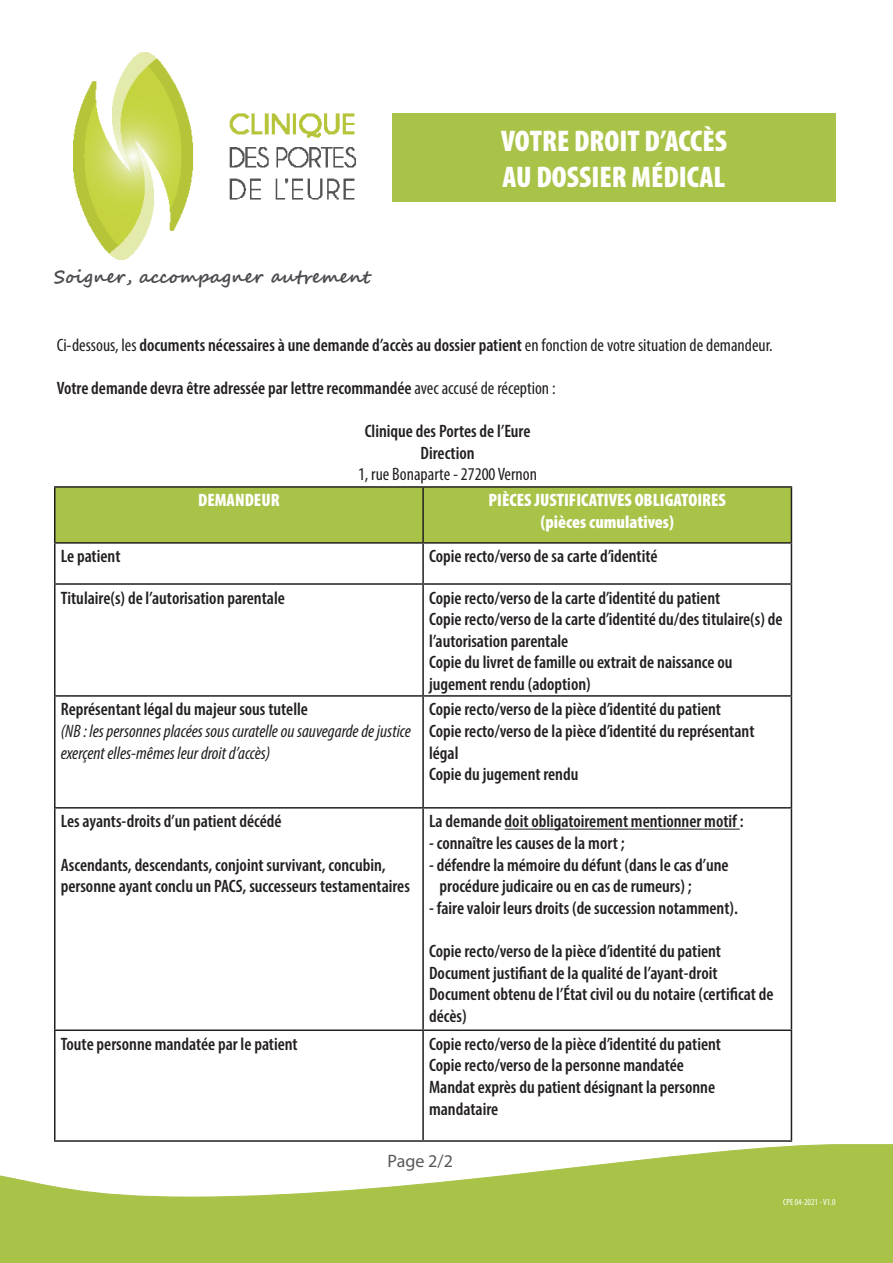
<style>
.page{position:relative;width:893px;height:1263px;background:#fff}
.page>*{position:absolute;margin:0;border:0;box-sizing:border-box;transform-origin:0 0}
.t1{font:900 condensed 30px "Myriad Pro";color:#fff}
.t2{font:600 condensed 18px/21.6px "Myriad Pro";color:#231f20}
.t3{font:italic condensed 18px/21.6px "Myriad Pro";color:#231f20}
.t4{font:900 condensed 18px "Myriad Pro";color:#fff}
.t5{font:700 18px "Segoe Script";color:#4a4c50}
.t6{font:condensed 18px "Myriad Pro";color:#231f20}
.t7{font:18px "Myriad Pro";color:#57585a}
.t8{font:condensed 9px "Myriad Pro";color:#fff}
.s1{font-weight:400}
</style>
<div class="page">
<img style="left:73px;top:52px;width:282px;height:208px">
<div style="left:392px;top:113px;width:444px;height:88px;background:#a9c349"></div>
<svg style="left:0;top:1144px;width:893px;height:119px"></svg>
<div style="left:56px;top:488px;width:735px;height:54px;background:#a9c349"></div>
<hr style="left:54px;top:486px;width:369px;height:2px;background:#231f20">
<hr style="left:54px;top:488px;width:2px;height:54px;background:#231f20">
<hr style="left:423px;top:486px;width:369px;height:2px;background:#231f20">
<hr style="left:422px;top:488px;width:2px;height:54px;background:#231f20">
<hr style="left:791px;top:488px;width:1px;height:54px;background:#231f20">
<hr style="left:54px;top:542px;width:369px;height:2px;background:#231f20">
<hr style="left:54px;top:544px;width:2px;height:39px;background:#231f20">
<hr style="left:423px;top:542px;width:369px;height:2px;background:#231f20">
<hr style="left:422px;top:544px;width:2px;height:39px;background:#231f20">
<hr style="left:791px;top:544px;width:1px;height:39px;background:#231f20">
<hr style="left:54px;top:583px;width:369px;height:2px;background:#231f20">
<hr style="left:54px;top:585px;width:2px;height:110px;background:#231f20">
<hr style="left:423px;top:583px;width:369px;height:2px;background:#231f20">
<hr style="left:422px;top:585px;width:2px;height:110px;background:#231f20">
<hr style="left:791px;top:585px;width:1px;height:110px;background:#231f20">
<hr style="left:54px;top:695px;width:369px;height:2px;background:#231f20">
<hr style="left:54px;top:697px;width:2px;height:110px;background:#231f20">
<hr style="left:423px;top:695px;width:369px;height:2px;background:#231f20">
<hr style="left:422px;top:697px;width:2px;height:110px;background:#231f20">
<hr style="left:791px;top:697px;width:1px;height:110px;background:#231f20">
<hr style="left:54px;top:807px;width:369px;height:1px;background:#231f20">
<hr style="left:54px;top:808px;width:2px;height:221px;background:#231f20">
<hr style="left:423px;top:807px;width:369px;height:1px;background:#231f20">
<hr style="left:422px;top:808px;width:2px;height:221px;background:#231f20">
<hr style="left:791px;top:808px;width:1px;height:221px;background:#231f20">
<hr style="left:54px;top:1029px;width:369px;height:2px;background:#231f20">
<hr style="left:54px;top:1031px;width:2px;height:109px;background:#231f20">
<hr style="left:423px;top:1029px;width:369px;height:2px;background:#231f20">
<hr style="left:422px;top:1031px;width:2px;height:109px;background:#231f20">
<hr style="left:791px;top:1031px;width:1px;height:109px;background:#231f20">
<hr style="left:54px;top:1140px;width:369px;height:2px;background:#231f20">
<hr style="left:423px;top:1140px;width:369px;height:2px;background:#231f20">
<hr style="left:505px;top:829px;width:235px;height:1px;background:#231f20">
<p class="t5" style="left:54px;top:262px;width:318px">Soigner, accompagner autrement</p>
<p class="t1" style="left:501px;top:121px;width:227px">VOTRE DROIT D’ACCÈS</p>
<p class="t1" style="left:503px;top:157px;width:224px">AU DOSSIER MÉDICAL</p>
<p class="t2" style="left:57px;top:334px;width:718px"><span class="s1">Ci-dessous, les</span> documents nécessaires à une demande d’accès au dossier patient <span class="s1">en fonction de votre situation de demandeur.</span></p>
<p class="t2" style="left:57px;top:377px;width:500px">Votre demande devra être adressée par lettre recommandée <span class="s1">avec accusé de réception :</span></p>
<p class="t2" style="left:365px;top:420px;width:167px">Clinique des Portes de l’Eure</p>
<p class="t2" style="left:421px;top:442px;width:56px">Direction</p>
<p class="t6" style="left:358px;top:464px;width:181px">1, rue Bonaparte - 27200 Vernon</p>
<p class="t4" style="left:198px;top:489px;width:83px">DEMANDEUR</p>
<p class="t4" style="left:489px;top:489px;width:239px">PIÈCES JUSTIFICATIVES OBLIGATOIRES</p>
<p class="t4" style="left:541px;top:510px;width:134px">(pièces cumulatives)</p>
<p class="t2" style="left:61px;top:545px;width:61px">Le patient</p>
<p class="t2" style="left:429px;top:545px;width:230px">Copie recto/verso de sa carte d’identité</p>
<p class="t2" style="left:61px;top:586px;width:226px">Titulaire(s) de l’autorisation parentale</p>
<p class="t2" style="left:429px;top:586px;width:293px">Copie recto/verso de la carte d’identité du patient</p>
<p class="t2" style="left:429px;top:608px;width:355px">Copie recto/verso de la carte d’identité du/des titulaire(s) de l’autorisation parentale</p>
<p class="t2" style="left:429px;top:651px;width:305px">Copie du livret de famille ou extrait de naissance ou jugement rendu (adoption)</p>
<p class="t2" style="left:61px;top:698px;width:249px">Représentant légal du majeur sous tutelle</p>
<p class="t3" style="left:61px;top:720px;width:352px">(NB : les personnes placées sous curatelle ou sauvegarde de justice exerçent elles-mêmes leur droit d’accès)</p>
<p class="t2" style="left:429px;top:698px;width:293px">Copie recto/verso de la pièce d’identité du patient</p>
<p class="t2" style="left:429px;top:720px;width:327px">Copie recto/verso de la pièce d’identité du représentant légal</p>
<p class="t2" style="left:429px;top:763px;width:151px">Copie du jugement rendu</p>
<p class="t2" style="left:61px;top:810px;width:222px">Les ayants-droits d’un patient décédé</p>
<p class="t2" style="left:61px;top:853px;width:351px">Ascendants, descendants, conjoint survivant, concubin, personne ayant conclu un PACS, successeurs testamentaires</p>
<p class="t2" style="left:429px;top:810px;width:316px">La demande doit obligatoirement mentionner motif :</p>
<p class="t2" style="left:429px;top:832px;width:197px">- connaître les causes de la mort ;</p>
<p class="t2" style="left:440px;top:853px;width:291px;text-indent:-10px">- défendre la mémoire du défunt (dans le cas d’une procédure judicaire ou en cas de rumeurs) ;</p>
<p class="t2" style="left:429px;top:897px;width:310px">- faire valoir leurs droits (de succession notamment).</p>
<p class="t2" style="left:429px;top:940px;width:293px">Copie recto/verso de la pièce d’identité du patient</p>
<p class="t2" style="left:429px;top:961px;width:290px">Document justifiant de la qualité de l’ayant-droit</p>
<p class="t2" style="left:429px;top:983px;width:346px">Document obtenu de l’État civil ou du notaire (certificat de décès)</p>
<p class="t2" style="left:61px;top:1033px;width:239px">Toute personne mandatée par le patient</p>
<p class="t2" style="left:429px;top:1033px;width:293px">Copie recto/verso de la pièce d’identité du patient</p>
<p class="t2" style="left:429px;top:1054px;width:256px">Copie recto/verso de la personne mandatée</p>
<p class="t2" style="left:429px;top:1076px;width:288px">Mandat exprès du patient désignant la personne mandataire</p>
<p class="t7" style="left:388px;top:1149px;width:67px">Page 2/2</p>
<p class="t8" style="left:783px;top:1197px;width:54px">CPE 04-2021 - V1.0</p>
</div>
